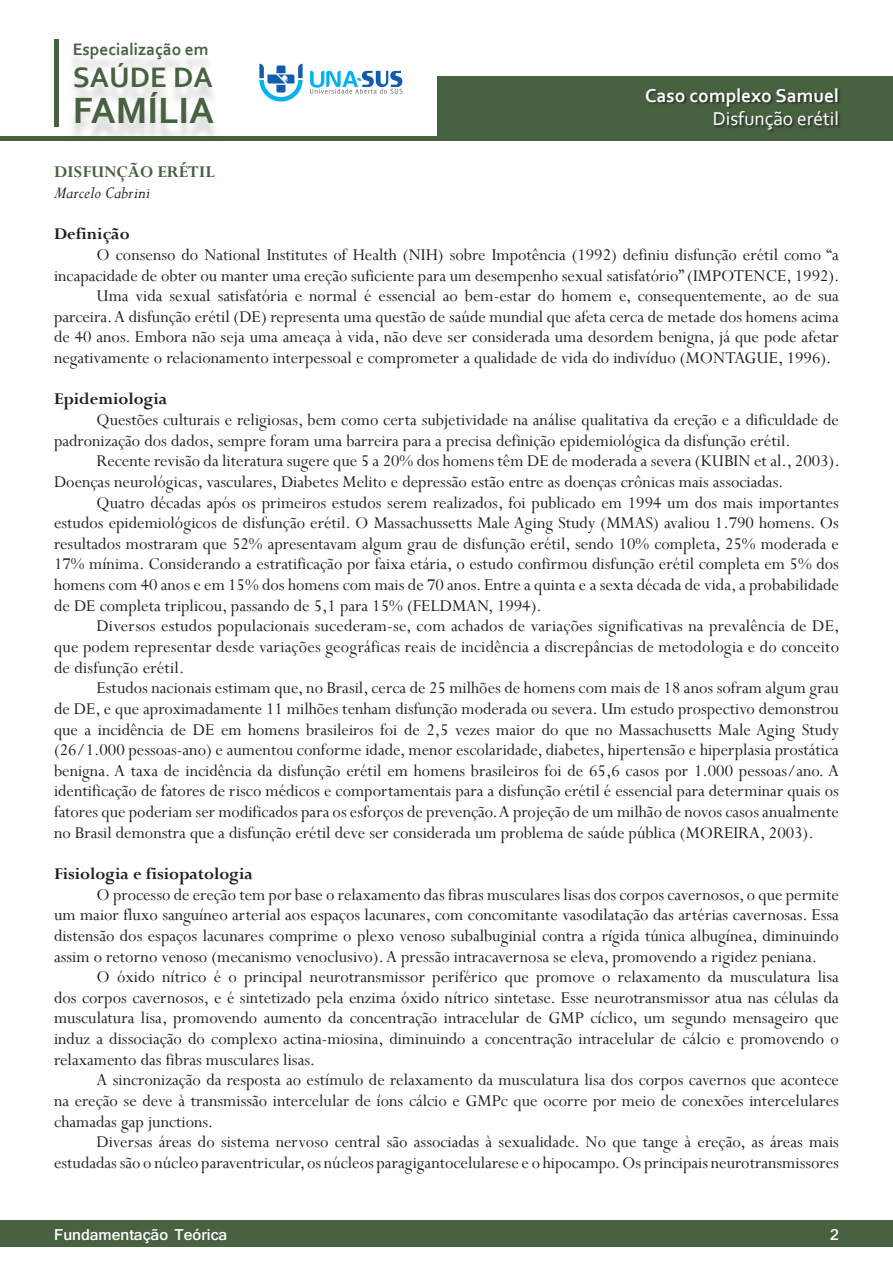
<style>
.page{position:relative;width:893px;height:1263px;background:#fff}
.page>*{position:absolute;margin:0;border:0;box-sizing:border-box;transform-origin:0 0}
.Título_da_folha{font:700 38.25px "Corbel";color:#486141}
.Título_da_folha-2{font:700 29.55px "Corbel";color:#486141}
.Cabeçalho_interno{font:700 19.5px "Corbel";color:#fff}
.Cabeçalho_interno-2{font:19.5px "Corbel";color:#fff}
.Paragrafo_basico{font:18.3px/20.7px "Perpetua";color:#231f20;text-align:justify}
.Sub-Paragrafo_bold{font:700 18.3px "Perpetua";color:#231f20}
.Paragrafo_bold{font:700 18.3px "Perpetua";color:#486141}
.Autor{font:italic 18.3px "Perpetua";color:#231f20}
.Título_da_folha-3{font:700 17.4px "Corbel";color:#486141}
.rodape_UNA-SUS{font:700 16.5px "Shruti";color:#fff}
</style>
<div class="page">
<div style="left:0;top:1220px;width:893px;height:27px;background:#486141"></div>
<hr style="left:0;top:136px;width:893px;height:4px;background:#486141">
<div style="left:438px;top:77px;width:455px;height:63px;background:#486141"></div>
<div style="left:645px;top:88px;width:196px;height:45px;background:#231f20;opacity:.75"></div>
<div style="left:54px;top:39px;width:5px;height:87px;background:#486141"></div>
<div style="left:67px;top:49px;width:153px;height:94px;background:#231f20;opacity:.2"></div>
<svg style="left:259px;top:64px;width:44px;height:38px"></svg>
<svg style="left:310px;top:71px;width:92px;height:23px"></svg>
<p class="Título_da_folha-3" style="left:73px;top:38px;width:137px">Especialização em</p>
<p class="Título_da_folha-2" style="left:73px;top:58px;width:142px">SAÚDE DA</p>
<p class="Título_da_folha" style="left:73px;top:87px;width:143px">FAMÍLIA</p>
<p class="Paragrafo_bold" style="left:54px;top:161px;width:162px">DISFUNÇÃO ERÉTIL</p>
<p class="Autor" style="left:54px;top:181px;width:98px">Marcelo Cabrini</p>
<p class="Sub-Paragrafo_bold" style="left:54px;top:222px;width:77px">Definição</p>
<p class="Paragrafo_basico" style="left:54px;top:244px;width:787px;text-align:right">O consenso do National Institutes of Health (NIH) sobre Impotência (1992) definiu disfunção erétil como “a incapacidade de obter ou manter uma ereção suficiente para um desempenho sexual satisfatório” (IMPOTENCE, 1992).</p>
<p class="Paragrafo_basico" style="left:54px;top:285px;width:786px;text-indent:43px">Uma vida sexual satisfatória e normal é essencial ao bem-estar do homem e, consequentemente, ao de sua parceira. A disfunção erétil (DE) representa uma questão de saúde mundial que afeta cerca de metade dos homens acima de 40 anos. Embora não seja uma ameaça à vida, não deve ser considerada uma desordem benigna, já que pode afetar negativamente o relacionamento interpessoal e comprometer a qualidade de vida do indivíduo (MONTAGUE, 1996).</p>
<p class="Sub-Paragrafo_bold" style="left:54px;top:388px;width:115px">Epidemiologia</p>
<p class="Paragrafo_basico" style="left:54px;top:409px;width:786px;text-indent:43px">Questões culturais e religiosas, bem como certa subjetividade na análise qualitativa da ereção e a dificuldade de padronização dos dados, sempre foram uma barreira para a precisa definição epidemiológica da disfunção erétil.</p>
<p class="Paragrafo_basico" style="left:54px;top:450px;width:787px;text-indent:43px">Recente revisão da literatura sugere que 5 a 20% dos homens têm DE de moderada a severa (KUBIN et al., 2003).<br>Doenças neurológicas, vasculares, Diabetes Melito e depressão estão entre as doenças crônicas mais associadas.</p>
<p class="Paragrafo_basico" style="left:54px;top:492px;width:786px;text-indent:43px">Quatro décadas após os primeiros estudos serem realizados, foi publicado em 1994 um dos mais importantes estudos epidemiológicos de disfunção erétil. O Massachussetts Male Aging Study (MMAS) avaliou 1.790 homens. Os resultados mostraram que 52% apresentavam algum grau de disfunção erétil, sendo 10% completa, 25% moderada e 17% mínima. Considerando a estratificação por faixa etária, o estudo confirmou disfunção erétil completa em 5% dos homens com 40 anos e em 15% dos homens com mais de 70 anos. Entre a quinta e a sexta década de vida, a probabilidade de DE completa triplicou, passando de 5,1 para 15% (FELDMAN, 1994).</p>
<p class="Paragrafo_basico" style="left:54px;top:615px;width:787px;text-indent:43px">Diversos estudos populacionais sucederam-se, com achados de variações significativas na prevalência de DE, que podem representar desde variações geográficas reais de incidência a discrepâncias de metodologia e do conceito de disfunção erétil.</p>
<p class="Paragrafo_basico" style="left:54px;top:677px;width:786px;text-indent:43px">Estudos nacionais estimam que, no Brasil, cerca de 25 milhões de homens com mais de 18 anos sofram algum grau de DE, e que aproximadamente 11 milhões tenham disfunção moderada ou severa. Um estudo prospectivo demonstrou que a incidência de DE em homens brasileiros foi de 2,5 vezes maior do que no Massachusetts Male Aging Study (26/1.000 pessoas-ano) e aumentou conforme idade, menor escolaridade, diabetes, hipertensão e hiperplasia prostática benigna. A taxa de incidência da disfunção erétil em homens brasileiros foi de 65,6 casos por 1.000 pessoas/ano. A identificação de fatores de risco médicos e comportamentais para a disfunção erétil é essencial para determinar quais os fatores que poderiam ser modificados para os esforços de prevenção. A projeção de um milhão de novos casos anualmente no Brasil demonstra que a disfunção erétil deve ser considerada um problema de saúde pública (MOREIRA, 2003).</p>
<p class="Sub-Paragrafo_bold" style="left:54px;top:862px;width:200px">Fisiologia e fisiopatologia</p>
<p class="Paragrafo_basico" style="left:54px;top:884px;width:786px;text-indent:43px">O processo de ereção tem por base o relaxamento das fibras musculares lisas dos corpos cavernosos, o que permite um maior fluxo sanguíneo arterial aos espaços lacunares, com concomitante vasodilatação das artérias cavernosas. Essa distensão dos espaços lacunares comprime o plexo venoso subalbuginial contra a rígida túnica albugínea, diminuindo assim o retorno venoso (mecanismo venoclusivo). A pressão intracavernosa se eleva, promovendo a rigidez peniana.</p>
<p class="Paragrafo_basico" style="left:54px;top:966px;width:786px;text-indent:43px">O óxido nítrico é o principal neurotransmissor periférico que promove o relaxamento da musculatura lisa dos corpos cavernosos, e é sintetizado pela enzima óxido nítrico sintetase. Esse neurotransmissor atua nas células da musculatura lisa, promovendo aumento da concentração intracelular de GMP cíclico, um segundo mensageiro que induz a dissociação do complexo actina-miosina, diminuindo a concentração intracelular de cálcio e promovendo o relaxamento das fibras musculares lisas.</p>
<p class="Paragrafo_basico" style="left:54px;top:1069px;width:786px;text-indent:43px">A sincronização da resposta ao estímulo de relaxamento da musculatura lisa dos corpos cavernos que acontece na ereção se deve à transmissão intercelular de íons cálcio e GMPc que ocorre por meio de conexões intercelulares chamadas gap junctions.</p>
<p class="Paragrafo_basico" style="left:54px;top:1131px;width:786px;text-align:right">Diversas áreas do sistema nervoso central são associadas à sexualidade. No que tange à ereção, as áreas mais estudadas são o núcleo paraventricular, os núcleos paragigantocelularese e o hipocampo. Os principais neurotransmissores</p>
<p class="Cabeçalho_interno" style="left:645px;top:84px;width:195px">Caso complexo Samuel</p>
<p class="Cabeçalho_interno-2" style="left:713px;top:107px;width:128px">Disfunção erétil</p>
<p class="rodape_UNA-SUS" style="left:54px;top:1225px;width:175px">Fundamentação Teórica</p>
<p class="rodape_UNA-SUS" style="left:830px;top:1225px;width:10px">2</p>
</div>
